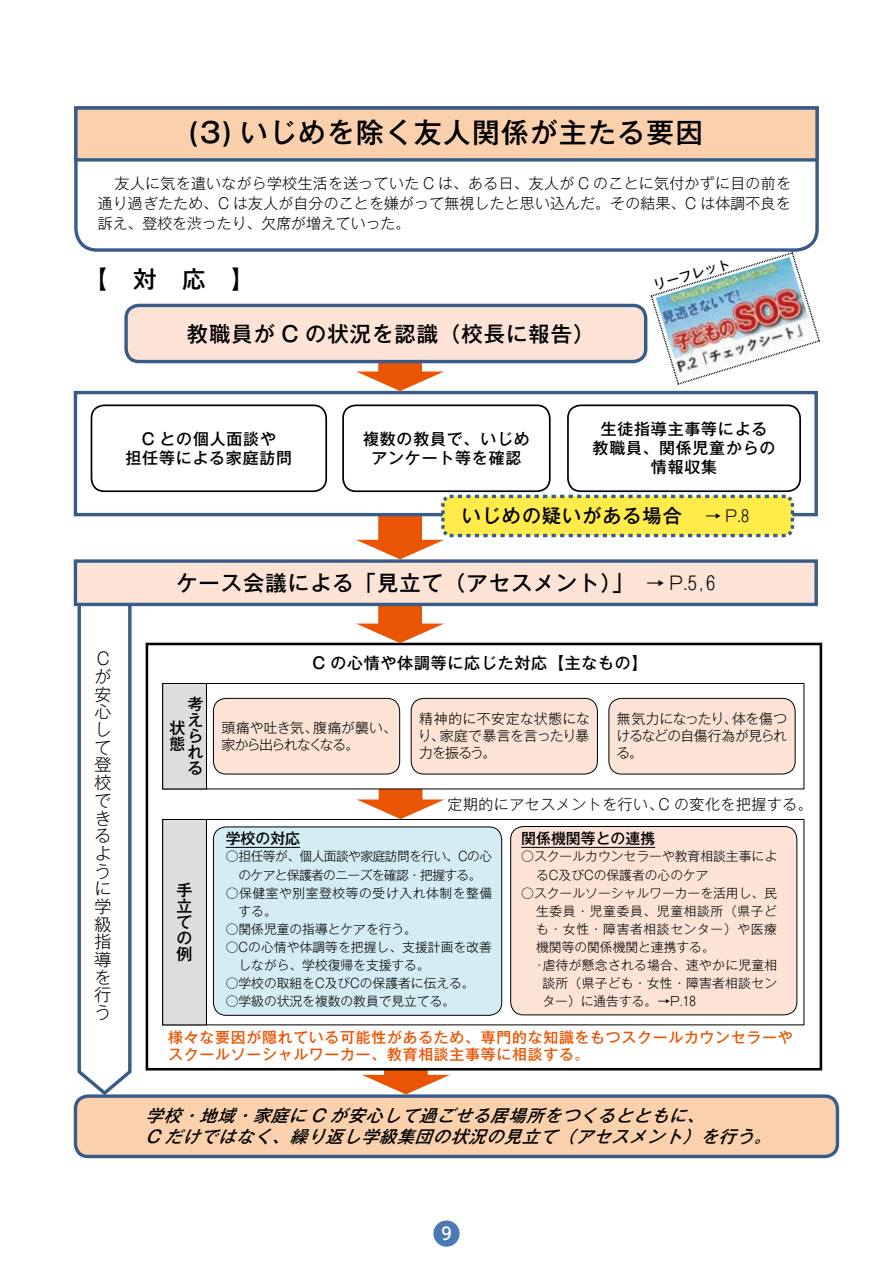
<style>
.page{position:relative;width:893px;height:1263px;background:#fff}
.page>*{position:absolute;margin:0;border:0;box-sizing:border-box;transform-origin:0 0}
.t1{font:500 27.6px "Gothic MB101 Pro";letter-spacing:.05em;color:#000}
.t2{font:500 23.4px "Gothic MB101 Pro";color:#000}
.t3{font:500 21.3px "Gothic MB101 Pro";letter-spacing:.05em;color:#000}
.t4{font:500 19.2px "Gothic MB101 Pro";letter-spacing:.05em;color:#000}
.t5{font:italic 500 16.95px/21.3px "Gothic MB101 Pro";color:#000}
.t6{font:300 16.95px/17.7px "Gothic MB101 Pro";color:#000}
.t7{font:500 16.95px "UD Shin Go C Oeiz Pr 6";color:#fff}
.t8{font:500 15.9px/15.9px "Gothic MB101 Pro";letter-spacing:.05em;color:#000;text-align:center}
.t9{font:300 14.85px/20.2px "Gothic MB101 Pro";letter-spacing:.015em;color:#000;text-align:justify}
.t10{font:500 14.85px/17px "Gothic MB101 Pro";letter-spacing:.05em;color:#ea5504}
.t11{font:300 14.85px "Gothic MB101 Pro";letter-spacing:.04em;color:#000}
.t12{font:500 14.85px "Gothic MB101 Pro";color:#000}
.t13{font:300 13.8px/17px "Gothic MB101 Pro";letter-spacing:-.03em;color:#000;text-align:justify}
.t14{font:300 12.75px/18.1px "Gothic MB101 Pro";color:#000}
.t15{font:300 12.75px/18.1px "Gothic MB101 Pro";letter-spacing:-.045em;color:#000;text-align:center}
.t16{font:300 12.75px "Gothic MB101 Pro";letter-spacing:.05em;color:#000}
.t17{font:300 12.75px/18.1px "Gothic MB101 Pro";letter-spacing:.045em;color:#000}
.t18{font:300 12.75px "Gothic MB101 Pro";letter-spacing:.02em;color:#000}
.t19{font:300 12.75px "Gothic MB101 Pro";letter-spacing:.025em;color:#000}
.t20{font:500 12.75px "Gothic MB101 Pro";color:#000}
.s1{font-weight:300;font-size:15.9px}
.s2{font-weight:300;font-size:18.3px}
</style>
<div class="page">
<svg style="left:362px;top:1070px;width:88px;height:24px"></svg>
<div style="left:146px;top:643px;width:676px;height:427px;border:3px solid #000"></div>
<svg style="left:356px;top:606px;width:88px;height:37px"></svg>
<svg style="left:357px;top:789px;width:88px;height:30px"></svg>
<div style="left:74px;top:391px;width:744px;height:125px;background:#fff;border:3px solid #385b89"></div>
<svg style="left:74px;top:162px;width:745px;height:90px"></svg>
<div style="left:74px;top:106px;width:745px;height:56px;background:#fad1ac;border:3px solid #385b89"></div>
<svg style="left:356px;top:363px;width:88px;height:28px"></svg>
<div style="left:126px;top:305px;width:520px;height:57px;background:#fce3d6;border-radius:13px"></div>
<div style="left:124px;top:304px;width:523px;height:59px;border:3px solid #385b89;border-radius:13px"></div>
<div style="left:75px;top:1096px;width:762px;height:60px;background:#fad1ac;border-radius:13px"></div>
<div style="left:74px;top:1094px;width:765px;height:64px;border:3px solid #385b89;border-radius:13px"></div>
<svg style="left:356px;top:494px;width:440px;height:65px"></svg>
<div style="left:162px;top:683px;width:642px;height:106px;border:1px solid #000"></div>
<div style="left:163px;top:683px;width:43px;height:106px;background:#dcdddd"></div>
<div style="left:162px;top:683px;width:45px;height:106px;border:1px solid #000"></div>
<div style="left:162px;top:819px;width:642px;height:206px;border:1px solid #000"></div>
<div style="left:163px;top:819px;width:43px;height:206px;background:#dcdddd"></div>
<div style="left:162px;top:819px;width:45px;height:206px;border:1px solid #000"></div>
<svg style="left:76px;top:606px;width:57px;height:491px"></svg>
<div style="left:213px;top:827px;width:289px;height:188px;background:#d4ecf3;border-radius:13px"></div>
<div style="left:213px;top:826px;width:289px;height:190px;border:1px solid #000;border-radius:13px"></div>
<div style="left:511px;top:826px;width:286px;height:189px;background:#fce3d6;border-radius:13px"></div>
<div style="left:510px;top:826px;width:287px;height:189px;border:1px solid #000;border-radius:13px"></div>
<div style="left:74px;top:559px;width:744px;height:47px;background:#fce3d6;border:3px solid #385b89"></div>
<div style="left:433px;top:1220px;width:27px;height:27px;background:#497ab3;border-radius:50%"></div>
<div style="left:91px;top:404px;width:236px;height:88px;border:2px solid #000;border-radius:13px"></div>
<div style="left:342px;top:404px;width:209px;height:88px;border:2px solid #000;border-radius:13px"></div>
<div style="left:567px;top:404px;width:234px;height:88px;border:2px solid #000;border-radius:13px"></div>
<div style="left:213px;top:698px;width:187px;height:76px;background:#fce3d6;border-radius:13px"></div>
<div style="left:213px;top:698px;width:187px;height:76px;border:1px solid #000;border-radius:13px"></div>
<div style="left:411px;top:698px;width:186px;height:76px;background:#fce3d6;border-radius:13px"></div>
<div style="left:411px;top:698px;width:187px;height:76px;border:1px solid #000;border-radius:13px"></div>
<div style="left:609px;top:698px;width:186px;height:76px;background:#fce3d6;border-radius:13px"></div>
<div style="left:608px;top:698px;width:188px;height:76px;border:1px solid #000;border-radius:13px"></div>
<hr style="left:226px;top:847px;width:74px;height:1px;background:#000">
<hr style="left:521px;top:847px;width:134px;height:1px;background:#000">
<img style="left:649px;top:251px;width:171px;height:134px">
<h1 class="t1" style="left:189px;top:109px;width:516px">(3) いじめを除く友人関係が主たる要因</h1>
<p class="t9" style="left:98px;top:171px;width:695px;text-indent:17px">友人に気を遣いながら学校生活を送っていた C は、ある日、友人が C のことに気付かずに目の前を通り過ぎたため、C は友人が自分のことを嫌がって無視したと思い込んだ。その結果、C は体調不良を訴え、登校を渋ったり、欠席が増えていった。</p>
<h2 class="t2" style="left:84px;top:260px;width:172px">【　対　応　】</h2>
<h3 class="t3" style="left:187px;top:316px;width:409px">教職員が C の状況を認識（校長に報告）</h3>
<p class="t20" style="left:651px;top:275px;width:81px;rotate:-16deg">リーフレット</p>
<p class="t8" style="left:126px;top:427px;width:168px;line-height:19.2px">C との個人面談や<br>担任等による家庭訪問</p>
<p class="t8" style="left:363px;top:427px;width:168px;line-height:19.2px">複数の教員で、いじめアンケート等を確認</p>
<p class="t8" style="left:593px;top:418px;width:184px;line-height:19.2px">生徒指導主事等による教職員、関係児童からの情報収集</p>
<h3 class="t4" style="left:462px;top:500px;width:289px">いじめの疑いがある場合 <span class="s1">→ P.8</span></h3>
<h3 class="t6" style="left:95px;top:648px;width:18px">Cが安心して登校できるように学級指導を行う</h3>
<h3 class="t3" style="left:176px;top:565px;width:540px">ケース会議による「見立て（アセスメント）」　<span class="s2">→ P.5,6</span></h3>
<p class="t8" style="left:313px;top:653px;width:337px">C の心情や体調等に応じた対応【主なもの】</p>
<p class="t8" style="left:187px;top:694px;width:17px;text-align:justify">考えられる</p>
<p class="t13" style="left:221px;top:717px;width:177px">頭痛や吐き気、腹痛が襲い、家から出られなくなる。</p>
<p class="t13" style="left:418px;top:709px;width:174px">精神的に不安定な状態になり、家庭で暴言を言ったり暴力を振るう。</p>
<p class="t13" style="left:616px;top:709px;width:172px">無気力になったり、体を傷つけるなどの自傷行為が見られる。</p>
<p class="t11" style="left:448px;top:792px;width:367px">定期的にアセスメントを行い、C の変化を把握する。</p>
<p class="t12" style="left:226px;top:826px;width:76px">学校の対応</p>
<p class="t15" style="left:226px;top:846px;width:268px">○担任等が、個人面談や家庭訪問を行い、Cの心のケアと保護者のニーズを確認・把握する。</p>
<p class="t17" style="left:238px;top:882px;width:255px;text-indent:-13px">○保健室や別室登校等の受け入れ体制を整備する。</p>
<p class="t14" style="left:226px;top:918px;width:193px">○関係児童の指導とケアを行う。</p>
<p class="t14" style="left:238px;top:936px;width:255px;text-indent:-13px">○Cの心情や体調等を把握し、支援計画を改善しながら、学校復帰を支援する。</p>
<p class="t14" style="left:226px;top:972px;width:250px">○学校の取組をC及びCの保護者に伝える。</p>
<p class="t14" style="left:226px;top:990px;width:231px">○学級の状況を複数の教員で見立てる。</p>
<p class="t8" style="left:169px;top:718px;width:17px;text-align:left">状態</p>
<p class="t12" style="left:521px;top:826px;width:135px">関係機関等との連携</p>
<p class="t14" style="left:536px;top:846px;width:242px;text-indent:-15px">○スクールカウンセラーや教育相談主事によるC及びCの保護者の心のケア</p>
<p class="t14" style="left:521px;top:882px;width:257px">○スクールソーシャルワーカーを活用し、民</p>
<p class="t16" style="left:536px;top:900px;width:242px">生委員・児童委員、児童相談所（県子ど</p>
<p class="t16" style="left:536px;top:918px;width:242px">も・女性・障害者相談センター）や医療</p>
<p class="t14" style="left:536px;top:936px;width:180px">機関等の関係機関と連携する。</p>
<p class="t18" style="left:536px;top:954px;width:243px">･虐待が懸念される場合、速やかに児童相</p>
<p class="t19" style="left:542px;top:972px;width:236px">談所（県子ども・女性・障害者相談セン</p>
<p class="t14" style="left:542px;top:990px;width:155px">ター）に通告する。→P.18</p>
<p class="t10" style="left:168px;top:1027px;width:626px">様々な要因が隠れている可能性があるため、専門的な知識をもつスクールカウンセラーやスクールソーシャルワーカー、教育相談主事等に相談する。</p>
<p class="t8" style="left:177px;top:880px;width:17px;text-align:justify">手立ての例</p>
<h3 class="t5" style="left:146px;top:1103px;width:636px">学校・地域・家庭に C が安心して過ごせる居場所をつくるとともに、<br>C だけではなく、繰り返し学級集団の状況の見立て（アセスメント）を行う。</h3>
<h3 class="t7" style="left:441px;top:1220px;width:12px">9</h3>
</div>
